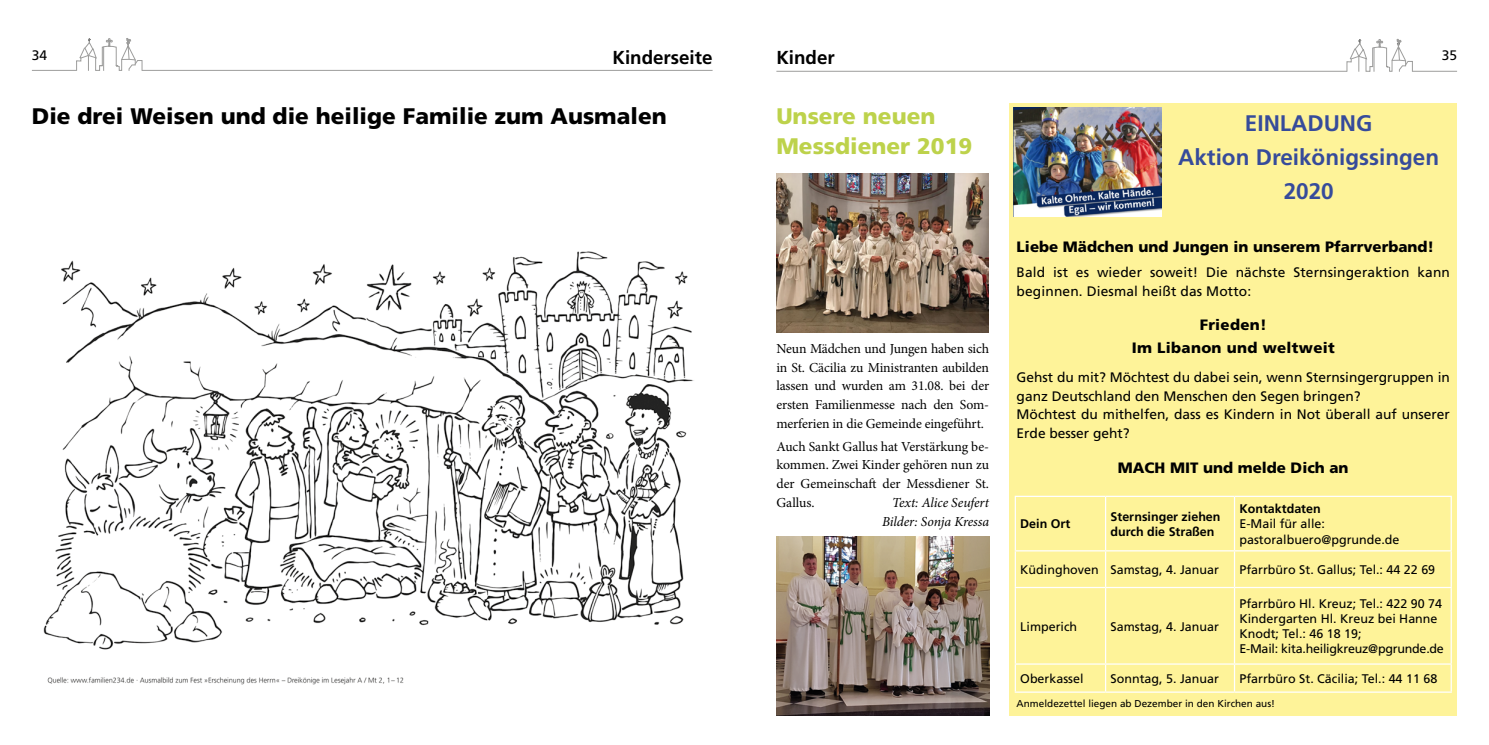
<style>
.page{position:relative;width:1489px;height:745px;background:#fff}
.page>*{position:absolute;margin:0;border:0;box-sizing:border-box;transform-origin:0 0}
.t1{font:900 22.5px "Frutiger";color:#000}
.t2{font:700 22.5px/33.8px "Frutiger";color:#364b9b;text-align:center}
.t3{font:900 22.5px/30px "Frutiger";color:#bdd24b}
.t4{font:700 18.75px "Frutiger";color:#000}
.t5{font:900 15px "Frutiger";color:#000}
.t6{font:900 15px/22.5px "Frutiger";letter-spacing:.02em;color:#000;text-align:center}
.t7{font:13.75px/18.5px "Frutiger";color:#000}
.t8{font:13.75px/18.8px "Minion Pro";letter-spacing:-.01em;color:#000;text-align:justify}
.t9{font:italic 13.75px/18.8px "Minion Pro";letter-spacing:-.005em;color:#000;text-align:right}
.t10{font:12.5px/15px "Frutiger";color:#000}
.t11{font:700 12.5px/15px "Frutiger";color:#000}
.t12{font:10px "Frutiger";color:#000}
</style>
<div class="page">
<svg style="left:32px;top:38px;width:680px;height:33px"></svg>
<svg style="left:776px;top:39px;width:680px;height:33px"></svg>
<img style="left:43px;top:251px;width:651px;height:434px">
<div style="left:1009px;top:103px;width:447px;height:611px;background:#fef399"></div>
<img style="left:1013px;top:108px;width:148px;height:108px">
<hr style="left:1014px;top:495px;width:91px;height:1px;background:#fff">
<hr style="left:1014px;top:496px;width:1px;height:54px;background:#fff">
<hr style="left:1105px;top:495px;width:129px;height:1px;background:#fff">
<hr style="left:1104px;top:496px;width:2px;height:54px;background:#fff">
<hr style="left:1234px;top:495px;width:217px;height:1px;background:#fff">
<hr style="left:1233px;top:496px;width:1px;height:54px;background:#fff">
<hr style="left:1450px;top:496px;width:1px;height:54px;background:#fff">
<hr style="left:1014px;top:550px;width:91px;height:1px;background:#fff">
<hr style="left:1014px;top:551px;width:1px;height:35px;background:#fff">
<hr style="left:1105px;top:550px;width:129px;height:1px;background:#fff">
<hr style="left:1104px;top:551px;width:2px;height:35px;background:#fff">
<hr style="left:1234px;top:550px;width:217px;height:1px;background:#fff">
<hr style="left:1233px;top:551px;width:1px;height:35px;background:#fff">
<hr style="left:1450px;top:551px;width:1px;height:35px;background:#fff">
<hr style="left:1014px;top:586px;width:91px;height:1px;background:#fff">
<hr style="left:1014px;top:587px;width:1px;height:76px;background:#fff">
<hr style="left:1105px;top:586px;width:129px;height:1px;background:#fff">
<hr style="left:1104px;top:587px;width:2px;height:76px;background:#fff">
<hr style="left:1234px;top:586px;width:217px;height:1px;background:#fff">
<hr style="left:1233px;top:587px;width:1px;height:76px;background:#fff">
<hr style="left:1450px;top:587px;width:1px;height:76px;background:#fff">
<hr style="left:1014px;top:663px;width:91px;height:1px;background:#fff">
<svg style="left:1014px;top:664px;width:1px;height:27px"></svg>
<hr style="left:1105px;top:663px;width:129px;height:1px;background:#fff">
<hr style="left:1104px;top:664px;width:2px;height:27px;background:#fff">
<hr style="left:1234px;top:663px;width:217px;height:1px;background:#fff">
<svg style="left:1450px;top:664px;width:1px;height:27px"></svg>
<hr style="left:1014px;top:691px;width:91px;height:1px;background:#fff">
<hr style="left:1105px;top:691px;width:129px;height:1px;background:#fff">
<hr style="left:1234px;top:691px;width:217px;height:1px;background:#fff">
<img style="left:776px;top:536px;width:213px;height:178px">
<img style="left:776px;top:173px;width:212px;height:159px">
<p class="t7" style="left:32px;top:46px;width:17px">34</p>
<h2 class="t4" style="left:612px;top:47px;width:102px">Kinderseite</h2>
<h2 class="t4" style="left:776px;top:47px;width:60px">Kinder</h2>
<p class="t7" style="left:1441px;top:46px;width:17px">35</p>
<h1 class="t1" style="left:32px;top:102px;width:636px">Die drei Weisen und die heilige Familie zum Ausmalen</h1>
<h1 class="t2" style="left:1178px;top:106px;width:262px">EINLADUNG<br>Aktion Dreikönigssingen<br>2020</h1>
<h1 class="t3" style="left:776px;top:101px;width:197px">Unsere neuen<br>Messdiener 2019</h1>
<p class="t8" style="left:776px;top:339px;width:214px">Neun Mädchen und Jungen haben sich in St. Cäcilia zu Ministranten aubilden lassen und wurden am 31.08. bei der ersten Familienmesse nach den Som&shy;merferien in die Gemeinde eingeführt.</p>
<p class="t8" style="left:776px;top:436px;width:214px">Auch Sankt Gallus hat Verstärkung be&shy;kommen. Zwei Kinder gehören nun zu der Gemeinschaft der Messdiener St.<br>Gallus.</p>
<p class="t9" style="left:882px;top:492px;width:109px">Text: Alice Seufert<br>Bilder: Sonja Kressa</p>
<p class="t5" style="left:1016px;top:237px;width:419px">Liebe Mädchen und Jungen in unserem Pfarrverband!</p>
<p class="t7" style="left:1016px;top:263px;width:435px">Bald ist es wieder soweit! Die nächste Sternsingeraktion kann beginnen. Diesmal heißt das Motto:</p>
<p class="t6" style="left:1131px;top:313px;width:204px">Frieden!<br>Im Libanon und weltweit</p>
<p class="t7" style="left:1016px;top:367px;width:435px">Gehst du mit? Möchtest du dabei sein, wenn Sternsingergruppen in ganz Deutschland den Menschen den Segen bringen?<br>Möchtest du mithelfen, dass es Kindern in Not überall auf unserer Erde besser geht?</p>
<p class="t5" style="left:1117px;top:458px;width:232px">MACH MIT und melde Dich an</p>
<p class="t11" style="left:1020px;top:516px;width:52px">Dein Ort</p>
<p class="t11" style="left:1110px;top:508px;width:111px">Sternsinger ziehen durch die Straßen</p>
<p class="t11" style="left:1239px;top:501px;width:83px">Kontaktdaten</p>
<p class="t10" style="left:1239px;top:516px;width:162px">E-Mail für alle: pastoralbuero@pgrunde.de</p>
<p class="t10" style="left:1020px;top:561px;width:200px">Küdinghoven Samstag, 4. Januar</p>
<p class="t10" style="left:1239px;top:561px;width:197px">Pfarrbüro St. Gallus; Tel.: 44 22 69</p>
<p class="t10" style="left:1020px;top:618px;width:58px">Limperich</p>
<p class="t10" style="left:1110px;top:618px;width:110px">Samstag, 4. Januar</p>
<p class="t10" style="left:1239px;top:595px;width:206px">Pfarrbüro Hl. Kreuz; Tel.: 422 90 74<br>Kindergarten Hl. Kreuz bei Hanne<br>Knodt; Tel.: 46 18 19;<br>E-Mail: kita.heiligkreuz@pgrunde.de</p>
<p class="t10" style="left:1020px;top:670px;width:65px">Oberkassel</p>
<p class="t10" style="left:1110px;top:670px;width:110px">Sonntag, 5. Januar</p>
<p class="t10" style="left:1239px;top:670px;width:199px">Pfarrbüro St. Cäcilia; Tel.: 44 11 68</p>
<p class="t12" style="left:1016px;top:697px;width:260px">Anmeldezettel liegen ab Dezember in den Kirchen aus!</p>
</div>
